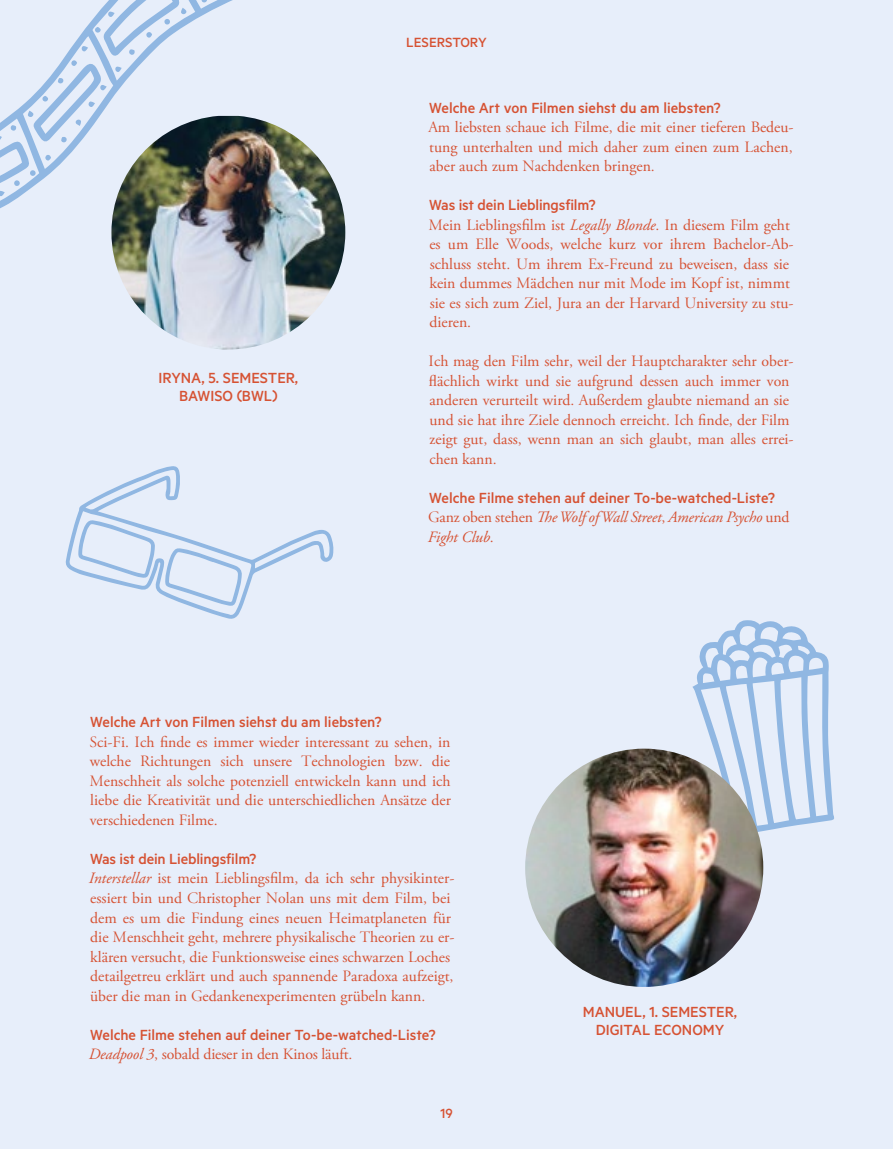
<style>
.page{position:relative;width:893px;height:1149px;background:#fff}
.page>*{position:absolute;margin:0;border:0;box-sizing:border-box;transform-origin:0 0}
.Interview_Fragen_Metric_Medium{font:500 16.5px/18px "Metric";color:#d65233;text-align:center}
.Fließtext_Block_Garamond_Regular{font:500 16.5px "Metric";letter-spacing:-.01em;color:#d65233}
.Fließtext_Block_Garamond_Regular-2{font:15.75px/19.5px "Adobe Garamond Pro";color:#d65233}
.Fließtext_Block_Garamond_Regular-3{font:italic 15.75px/19.5px "Adobe Garamond Pro";letter-spacing:-.01em;color:#d65233}
.Kategorie_Metric_Medium{font:500 15px "Metric";color:#d65233}
.Pagina{font:500 15px "Metric";color:#d65233}
.s1{font-style:italic}
.s2{font-style:normal}
</style>
<div class="page">
<div style="left:0;top:0;width:893px;height:1148px;background:#e7eefa"></div>
<svg style="left:692px;top:620px;width:142px;height:214px"></svg>
<img style="left:111px;top:125px;width:234px;height:224px">
<img style="left:525px;top:748px;width:238px;height:238px;border-radius:119px">
<svg style="left:65px;top:466px;width:269px;height:153px"></svg>
<svg style="left:165px;top:547px;width:77px;height:59px"></svg>
<svg style="left:78px;top:519px;width:77px;height:59px"></svg>
<img style="left:0;top:0;width:276px;height:239px">
<svg style="left:0;top:0;width:187px;height:203px"></svg>
<svg style="left:202px;top:0;width:6px;height:3px"></svg>
<p class="Interview_Fragen_Metric_Medium" style="left:158px;top:368px;width:141px">IRYNA, 5. SEMESTER,<br>BAWISO (BWL)</p>
<p class="Kategorie_Metric_Medium" style="left:406px;top:33px;width:82px">LESERSTORY</p>
<p class="Interview_Fragen_Metric_Medium" style="left:429px;top:98px;width:293px">Welche Art von Filmen siehst du am liebsten?</p>
<p class="Fließtext_Block_Garamond_Regular-2" style="left:428px;top:118px;width:367px;text-align:justify">Am liebsten schaue ich Filme, die mit einer tieferen Bedeu&shy;tung unterhalten und mich daher zum einen zum Lachen, aber auch zum Nachdenken bringen.</p>
<p class="Fließtext_Block_Garamond_Regular" style="left:429px;top:195px;width:168px">Was ist dein Lieblingsfilm?</p>
<p class="Fließtext_Block_Garamond_Regular-2" style="left:429px;top:215px;width:367px">Mein Lieblingsfilm ist <span class="s1">Legally Blonde</span>. In diesem Film geht es um Elle Woods, welche kurz vor ihrem Bachelor-Ab&shy;schluss steht. Um ihrem Ex-Freund zu beweisen, dass sie kein dummes Mädchen nur mit Mode im Kopf ist, nimmt sie es sich zum Ziel, Jura an der Harvard University zu stu&shy;dieren.</p>
<p class="Fließtext_Block_Garamond_Regular-2" style="left:429px;top:352px;width:366px">Ich mag den Film sehr, weil der Hauptcharakter sehr ober&shy;flächlich wirkt und sie aufgrund dessen auch immer von anderen verurteilt wird. Außerdem glaubte niemand an sie und sie hat ihre Ziele dennoch erreicht. Ich finde, der Film zeigt gut, dass, wenn man an sich glaubt, man alles errei&shy;chen kann.</p>
<p class="Interview_Fragen_Metric_Medium" style="left:429px;top:488px;width:347px">Welche Filme stehen auf deiner To-be-watched-Liste?</p>
<p class="Fließtext_Block_Garamond_Regular-3" style="left:428px;top:508px;width:363px"><span class="s2">Ganz oben stehen</span> The Wolf of Wall Street<span class="s2">,</span> American Psycho <span class="s2">und<br></span>Fight Club<span class="s2">.</span></p>
<p class="Interview_Fragen_Metric_Medium" style="left:90px;top:712px;width:293px">Welche Art von Filmen siehst du am liebsten?</p>
<p class="Fließtext_Block_Garamond_Regular-2" style="left:89px;top:732px;width:363px;text-align:justify">Sci-Fi. Ich finde es immer wieder interessant zu sehen, in welche Richtungen sich unsere Technologien bzw. die Menschheit als solche potenziell entwickeln kann und ich liebe die Kreativität und die unterschiedlichen Ansätze der verschiedenen Filme.</p>
<p class="Fließtext_Block_Garamond_Regular" style="left:90px;top:848px;width:168px">Was ist dein Lieblingsfilm?</p>
<p class="Fließtext_Block_Garamond_Regular-2" style="left:89px;top:869px;width:367px"><span class="s1">Interstellar</span> ist mein Lieblingsfilm, da ich sehr physikinter&shy;essiert bin und Christopher Nolan uns mit dem Film, bei dem es um die Findung eines neuen Heimatplaneten für die Menschheit geht, mehrere physikalische Theorien zu er&shy;klären versucht, die Funktionsweise eines schwarzen Loches detailgetreu erklärt und auch spannende Paradoxa aufzeigt, über die man in Gedankenexperimenten grübeln kann.</p>
<p class="Interview_Fragen_Metric_Medium" style="left:90px;top:1024px;width:347px">Welche Filme stehen auf deiner To-be-watched-Liste?</p>
<p class="Fließtext_Block_Garamond_Regular-2" style="left:89px;top:1044px;width:265px"><span class="s1">Deadpool 3</span>, sobald dieser in den Kinos läuft.</p>
<p class="Pagina" style="left:440px;top:1103px;width:14px">19</p>
<p class="Interview_Fragen_Metric_Medium" style="left:583px;top:1002px;width:156px">MANUEL, 1. SEMESTER,<br>DIGITAL ECONOMY</p>
</div>
